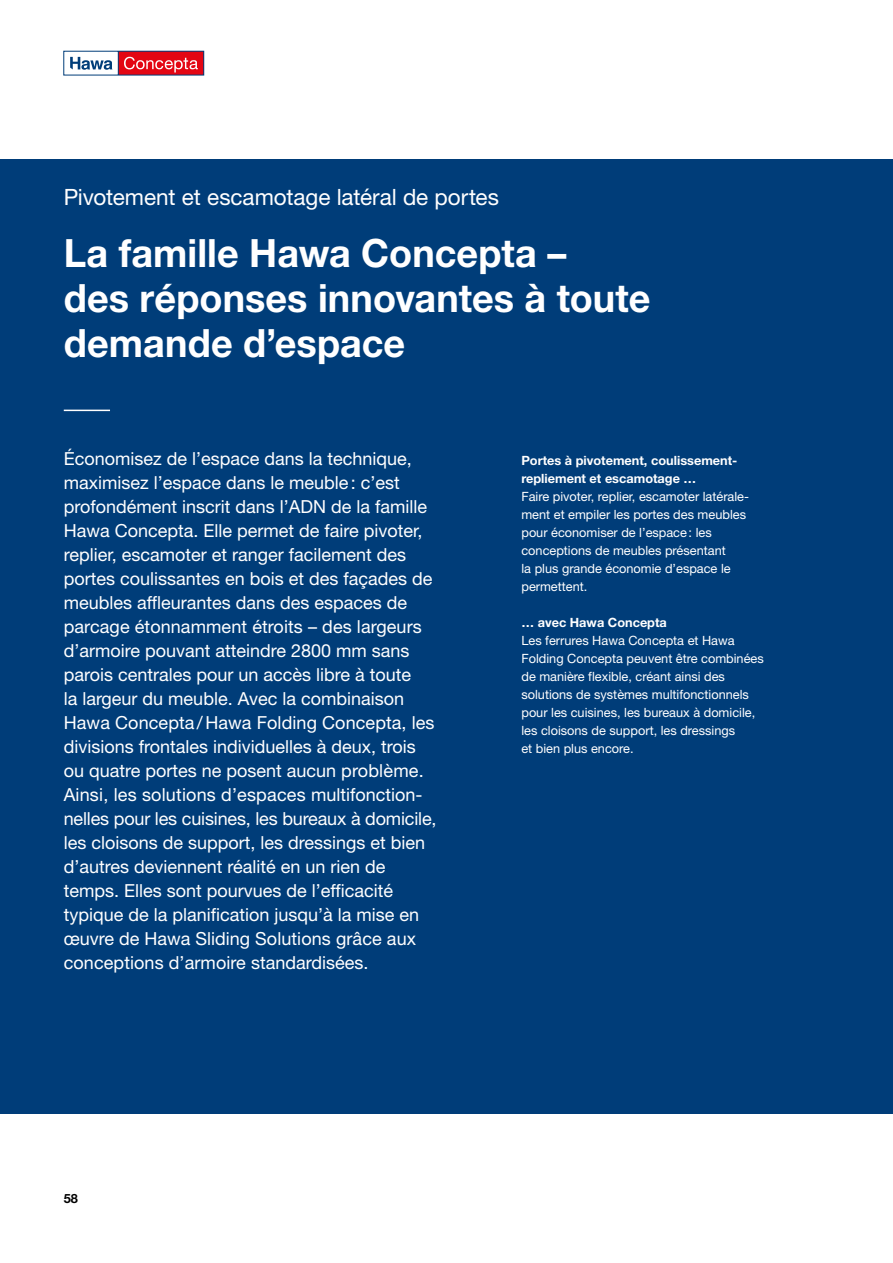
<style>
.page{position:relative;width:893px;height:1263px;background:#fff}
.page>*{position:absolute;margin:0;border:0;box-sizing:border-box;transform-origin:0 0}
.t1{font:700 39px/45px "Helvetica Neue LT Std";color:#fff}
.t2{font:22.5px "Helvetica Neue LT Std";letter-spacing:-.005em;color:#fff}
.t3{font:18px/24px "Helvetica Neue LT Std";color:#fff}
.t4{font:12.75px/18px "Helvetica Neue LT Std";color:#fff}
.t5{font:700 12.75px/18px "Helvetica Neue LT Std";color:#fff}
.t6{font:700 12.75px "Helvetica Neue LT Std";color:#000}
</style>
<div class="page">
<div style="left:0;top:159px;width:893px;height:954px;background:#003d79"></div>
<hr style="left:64px;top:410px;width:46px;height:1px;background:#fff">
<svg style="left:63px;top:51px;width:141px;height:24px"></svg>
<p class="t2" style="left:64px;top:183px;width:437px">Pivotement et escamotage latéral de portes</p>
<h1 class="t1" style="left:64px;top:230px;width:588px">La famille Hawa Concepta –<br>des réponses innovantes à toute demande d’espace</h1>
<p class="t3" style="left:64px;top:446px;width:374px">Économisez de l’espace dans la technique, maximisez l’espace dans le meuble: c’est profondément inscrit dans l’ADN de la famille Hawa Concepta. Elle permet de faire pivoter, replier, escamoter et ranger facilement des portes coulissantes en bois et des façades de meubles affleurantes dans des espaces de parcage étonnamment étroits – des largeurs d’armoire pouvant atteindre 2800 mm sans parois centrales pour un accès libre à toute<br>la largeur du meuble. Avec la combinaison Hawa Concepta /Hawa Folding Concepta, les divisions frontales individuelles à deux, trois ou quatre portes ne posent aucun problème.<br>Ainsi, les solutions d’espaces multifonction&shy;nelles pour les cuisines, les bureaux à domicile, les cloisons de support, les dressings et bien d’autres deviennent réalité en un rien de temps. Elles sont pourvues de l’efficacité typique de la planification jusqu’à la mise en œuvre de Hawa Sliding Solutions grâce aux conceptions d’armoire standardisées.</p>
<p class="t5" style="left:521px;top:451px;width:215px">Portes à pivotement, coulissement-- repliement et escamotage …</p>
<p class="t4" style="left:521px;top:487px;width:229px">Faire pivoter, replier, escamoter latérale&shy;ment et empiler les portes des meubles pour économiser de l’espace: les conceptions de meubles présentant<br>la plus grande économie d’espace le permettent.</p>
<p class="t5" style="left:521px;top:613px;width:147px">… avec Hawa Concepta</p>
<p class="t4" style="left:521px;top:631px;width:244px">Les ferrures Hawa Concepta et Hawa Folding Concepta peuvent être combinées de manière flexible, créant ainsi des solutions de systèmes multifonctionnels pour les cuisines, les bureaux à domicile, les cloisons de support, les dressings<br>et bien plus encore.</p>
<p class="t6" style="left:64px;top:1191px;width:16px">58</p>
</div>
